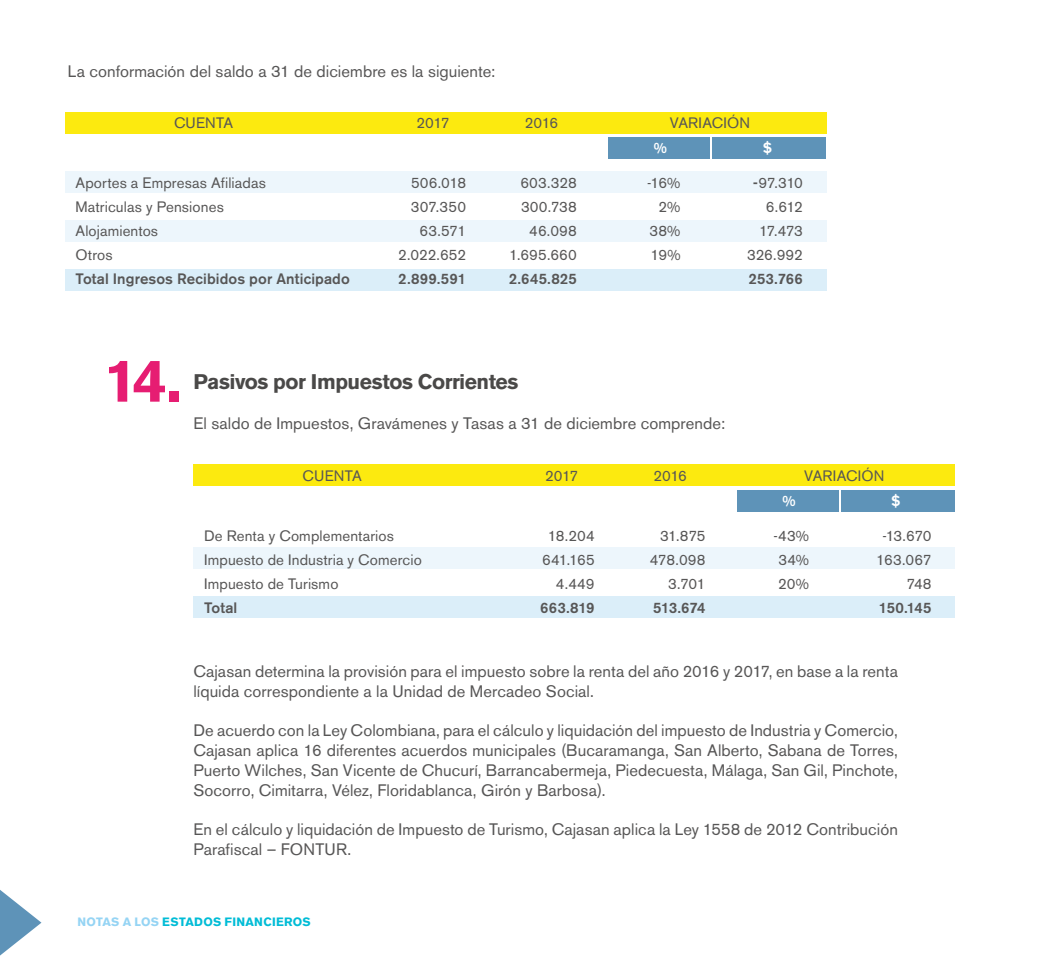
<style>
.page{position:relative;width:1063px;height:978px;background:#fff}
.page>*{position:absolute;margin:0;border:0;box-sizing:border-box;transform-origin:0 0}
.t1{font:700 60px "Akzidenz Grotesk BE";color:#e61d72}
.t2{font:700 21px "Akzidenz Grotesk BE";letter-spacing:-.025em;color:#4a4948}
.t3{font:16.5px/19.8px "Akzidenz Grotesk BE";letter-spacing:.005em;color:#575656}
.t4{font:15px/24px "Akzidenz Grotesk BE";letter-spacing:.01em;color:#575656;text-align:right}
.t5{font:500 15px "Akzidenz Grotesk BE";letter-spacing:.005em;color:#575656}
.t6{font:15px/24px "Akzidenz Grotesk BE";letter-spacing:-.03em;color:#575656;text-align:right}
.t7{font:15px/24px "Akzidenz Grotesk BE";letter-spacing:-.02em;color:#575656;text-align:right}
.t8{font:15px/24px "Akzidenz Grotesk BE";letter-spacing:-.025em;color:#575656;text-align:right}
.t9{font:500 15px "Akzidenz Grotesk BE";color:#fff}
.t10{font:700 12px "Akzidenz Grotesk BE";letter-spacing:.025em;color:#00bcd6}
.s1{font-weight:500}
.s2{color:#95d4f4}
</style>
<div class="page">
<svg style="left:0;top:890px;width:41px;height:66px"></svg>
<div style="left:65px;top:171px;width:761px;height:22px;background:#edf6fc"></div>
<div style="left:65px;top:112px;width:761px;height:22px;background:#fcea0f"></div>
<div style="left:712px;top:137px;width:114px;height:22px;background:#5e93b8"></div>
<div style="left:608px;top:137px;width:102px;height:22px;background:#5e93b8"></div>
<div style="left:65px;top:220px;width:761px;height:22px;background:#edf6fc"></div>
<div style="left:65px;top:269px;width:761px;height:22px;background:#dbeef9"></div>
<div style="left:193px;top:465px;width:762px;height:21px;background:#fcea0f"></div>
<div style="left:841px;top:490px;width:114px;height:22px;background:#5e93b8"></div>
<div style="left:737px;top:490px;width:102px;height:22px;background:#5e93b8"></div>
<div style="left:193px;top:547px;width:762px;height:22px;background:#edf6fc"></div>
<div style="left:193px;top:596px;width:762px;height:22px;background:#dbeef9"></div>
<p class="t3" style="left:68px;top:62px;width:429px">La conformación del saldo a 31 de diciembre es la siguiente:</p>
<p class="t4" style="left:174px;top:111px;width:61px">CUENTA</p>
<p class="t4" style="left:416px;top:111px;width:35px">2017</p>
<p class="t4" style="left:525px;top:111px;width:35px">2016</p>
<p class="t4" style="left:670px;top:111px;width:82px">VARIACIÓN</p>
<p class="t4" style="left:75px;top:171px;width:192px;text-align:left">Aportes a Empresas Afiliadas<br>Matriculas y Pensiones<br>Alojamientos<br>Otros</p>
<p class="t5" style="left:75px;top:270px;width:276px">Total Ingresos Recibidos por Anticipado</p>
<p class="t4" style="left:398px;top:171px;width:70px">506.018<br>307.350<br>63.571<br>2.022.652</p>
<p class="t5" style="left:398px;top:270px;width:69px">2.899.591</p>
<p class="t4" style="left:509px;top:171px;width:69px">603.328<br>300.738<br>46.098<br>1.695.660</p>
<p class="t5" style="left:509px;top:270px;width:70px">2.645.825</p>
<p class="t9" style="left:654px;top:139px;width:15px">%</p>
<p class="t9" style="left:763px;top:139px;width:11px">$</p>
<p class="t4" style="left:647px;top:171px;width:35px">-16%<br>2%<br>38%<br>19%</p>
<p class="t6" style="left:747px;top:171px;width:57px"><span class="s1">-</span>97.310<br>6.612<br>17.473<br>326.992</p>
<p class="t5" style="left:748px;top:270px;width:56px">253.766</p>
<h1 class="t1" style="left:104px;top:346px;width:79px">14.</h1>
<p class="t2" style="left:193px;top:370px;width:327px">Pasivos por Impuestos Corrientes</p>
<p class="t3" style="left:193px;top:413px;width:533px">El saldo de Impuestos, Gravámenes y Tasas a 31 de diciembre comprende:</p>
<p class="t4" style="left:303px;top:464px;width:61px">CUENTA</p>
<p class="t4" style="left:545px;top:464px;width:35px">2017</p>
<p class="t4" style="left:653px;top:464px;width:35px">2016</p>
<p class="t4" style="left:804px;top:464px;width:82px">VARIACIÓN</p>
<p class="t4" style="left:204px;top:524px;width:219px;text-align:left">De Renta y Complementarios<br>Impuesto de Industria y Comercio<br>Impuesto de Turismo</p>
<p class="t5" style="left:204px;top:599px;width:35px">Total</p>
<p class="t4" style="left:542px;top:524px;width:54px">18.204<br>641.165<br>4.449</p>
<p class="t5" style="left:540px;top:599px;width:56px">663.819</p>
<p class="t7" style="left:650px;top:524px;width:57px">31.875<br>478.098<br>3.701</p>
<p class="t5" style="left:653px;top:599px;width:54px">513.674</p>
<p class="t9" style="left:782px;top:492px;width:15px">%</p>
<p class="t9" style="left:891px;top:492px;width:11px">$</p>
<p class="t4" style="left:774px;top:524px;width:37px;text-align:center">-43%<br>34%<br>20%</p>
<p class="t8" style="left:876px;top:524px;width:57px">-13.670<br>163.067<br>748</p>
<p class="t5" style="left:879px;top:599px;width:54px">150.145</p>
<p class="t3" style="left:193px;top:661px;width:706px">Cajasan determina la provisión para el impuesto sobre la renta del año 2016 y 2017, en base a la renta líquida correspondiente a la Unidad de Mercadeo Social.</p>
<p class="t3" style="left:193px;top:721px;width:706px;text-align:justify">De acuerdo con la Ley Colombiana, para el cálculo y liquidación del impuesto de Industria y Comercio, Cajasan aplica 16 diferentes acuerdos municipales (Bucaramanga, San Alberto, Sabana de Torres, Puerto Wilches, San Vicente de Chucurí, Barrancabermeja, Piedecuesta, Málaga, San Gil, Pinchote, Socorro, Cimitarra, Vélez, Floridablanca, Girón y Barbosa).</p>
<p class="t3" style="left:193px;top:820px;width:706px">En el cálculo y liquidación de Impuesto de Turismo, Cajasan aplica la Ley 1558 de 2012 Contribución<br>Parafiscal – FONTUR.</p>
<p class="t10" style="left:77px;top:915px;width:235px"><span class="s2">NOTAS A LOS</span> ESTADOS FINANCIEROS</p>
</div>
